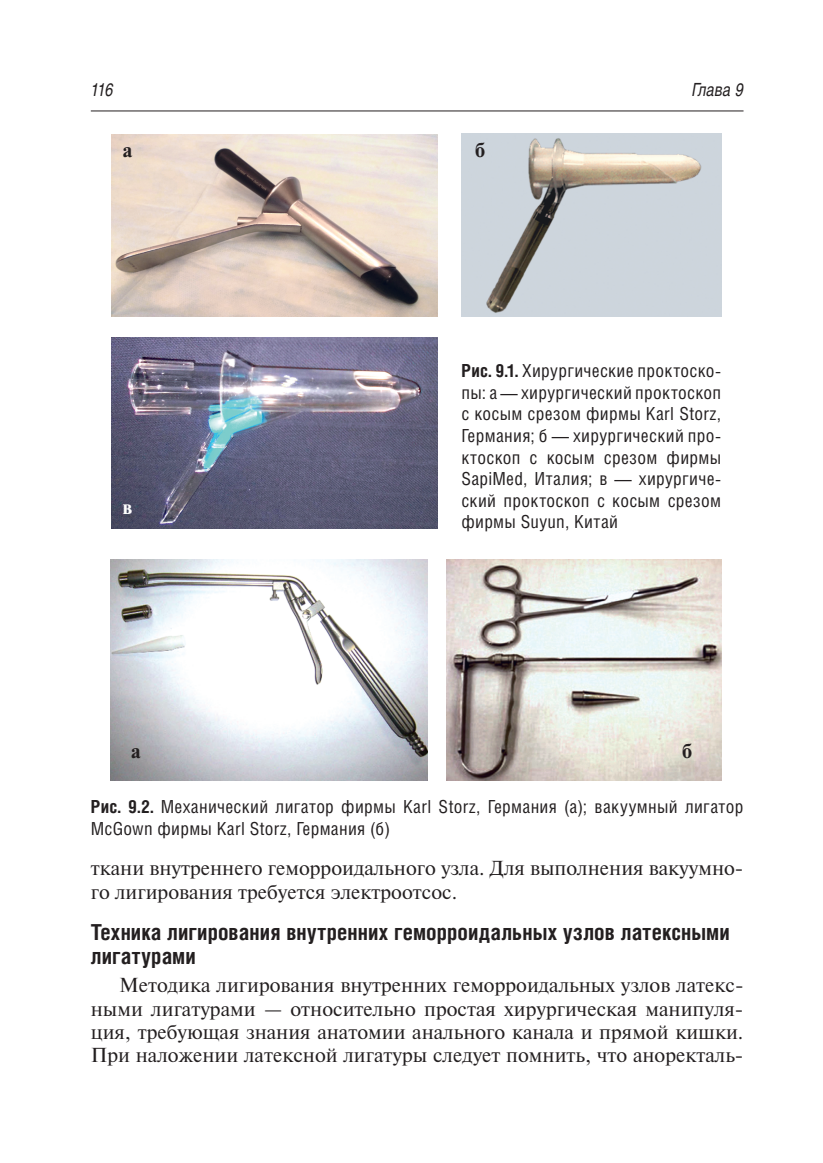
<style>
.page{position:relative;width:823px;height:1163px;background:#fff}
.page>*{position:absolute;margin:0;border:0;box-sizing:border-box;transform-origin:0 0}
.t1{font:700 22px/24px "Helios Cond";letter-spacing:.005em;color:#231f20}
.t2{font:20.2px/23.2px "Newton";color:#231f20}
.t3{font:700 20px "Newton";color:#231f20}
.t4{font:700 20px "Newton";color:#fff}
.t5{font:18px/21.6px "Helios Cond";letter-spacing:.015em;color:#231f20;text-align:justify}
.t6{font:italic 18px "Helios";letter-spacing:-.015em;color:#231f20;scale:.8 1}
.s1{font-weight:700}
</style>
<div class="page">
<hr style="left:91px;top:110px;width:652px;height:1px;background:#231f20">
<img style="left:111px;top:134px;width:326px;height:182px">
<img style="left:461px;top:133px;width:259px;height:183px">
<img style="left:111px;top:337px;width:326px;height:191px">
<img style="left:111px;top:559px;width:316px;height:221px">
<img style="left:446px;top:559px;width:274px;height:221px">
<p class="t6" style="left:91px;top:79px;width:29px">116</p>
<p class="t6" style="left:691px;top:79px;width:66px">Глава 9</p>
<p class="t3" style="left:123px;top:138px;width:11px">а</p>
<p class="t3" style="left:475px;top:138px;width:11px">б</p>
<p class="t4" style="left:123px;top:494px;width:11px">в</p>
<p class="t5" style="left:461px;top:361px;width:261px"><span class="s1">Рис. 9.1.</span> Хирургические проктоско&shy;пы: а — хирургический проктоскоп с косым срезом фирмы Karl Storz, Германия; б — хирургический про&shy;ктоскоп с косым срезом фирмы SapiMed, Италия; в — хирургиче&shy;ский проктоскоп с косым срезом фирмы Suyun, Китай</p>
<p class="t3" style="left:131px;top:738px;width:11px">а</p>
<p class="t3" style="left:681px;top:738px;width:11px">б</p>
<p class="t5" style="left:91px;top:797px;width:653px"><span class="s1">Рис. 9.2.</span> Механический лигатор фирмы Karl Storz, Германия (а); вакуумный лигатор<br>McGown фирмы Karl Storz, Германия (б)</p>
<p class="t2" style="left:91px;top:856px;width:653px">ткани внутреннего геморроидального узла. Для выполнения вакуумно&shy;го лигирования требуется электроотсос.</p>
<p class="t1" style="left:91px;top:921px;width:640px">Техника лигирования внутренних геморроидальных узлов латексными лигатурами</p>
<p class="t2" style="left:91px;top:973px;width:653px;text-align:justify;text-indent:28px">Методика лигирования внутренних геморроидальных узлов латекс&shy;ными лигатурами — относительно простая хирургическая манипуля&shy;ция, требующая знания анатомии анального канала и прямой кишки.<br>При наложении латексной лигатуры следует помнить, что аноректаль-</p>
</div>
